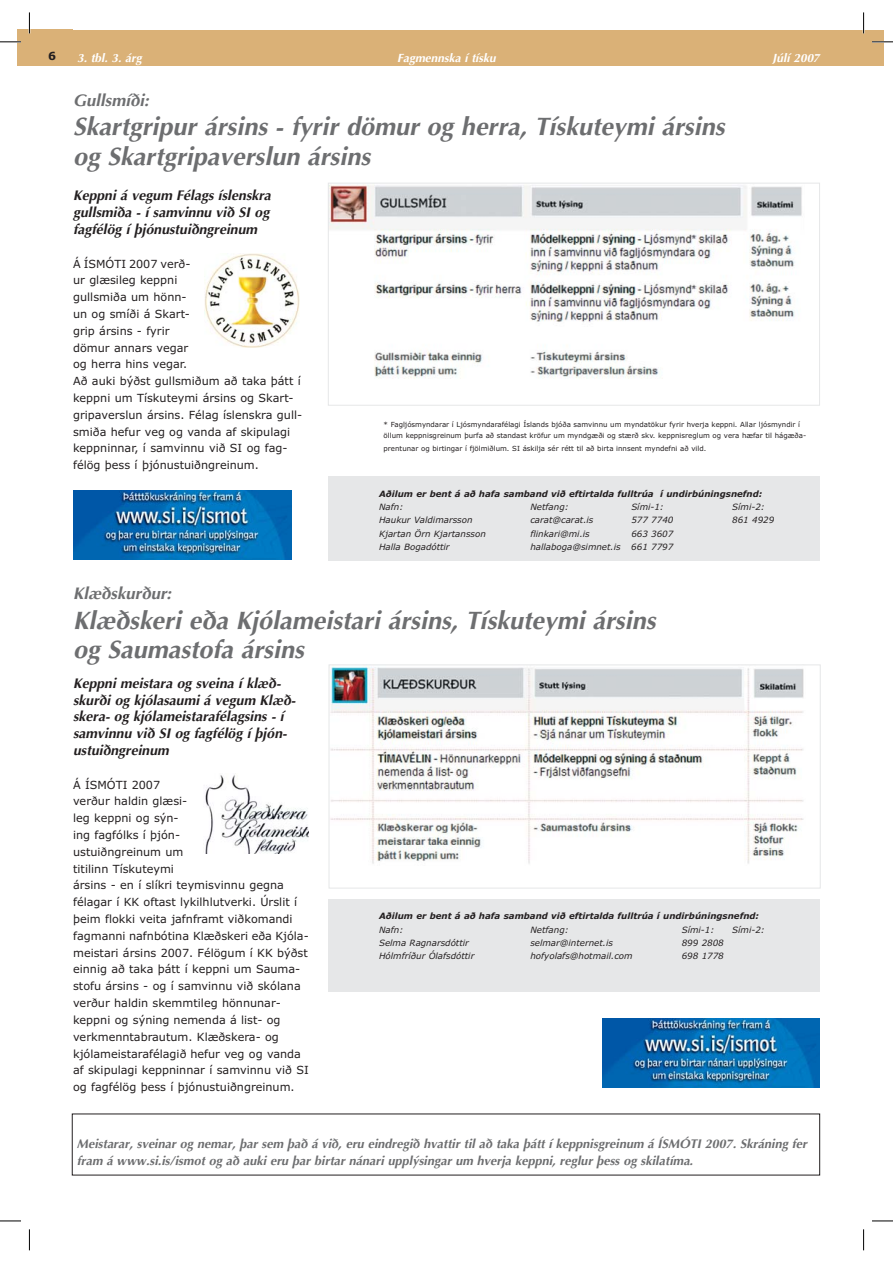
<style>
.page{position:relative;width:893px;height:1263px;background:#fff}
.page>*{position:absolute;margin:0;border:0;box-sizing:border-box;transform-origin:0 0}
.t1{font:italic 700 25.2px/29.4px "Optima";color:#6d6e70}
.t2{font:italic 700 16.8px "Optima";color:#6d6e70}
.t3{font:italic 700 13.95px/16.8px "Optima";color:#231f20;text-align:justify}
.t4{font:italic 700 12.6px/16.8px "Optima";color:#6d6e70}
.t5{font:italic 700 11.85px "Optima";color:#fff}
.t6{font:11.25px/16.8px "Verdana";color:#231f20}
.t7{font:700 11.25px "Verdana";color:#231f20}
.t8{font:italic 8.7px "Verdana";color:#231f20}
.t9{font:italic 700 8.7px "Verdana";color:#231f20}
.t10{font:7.05px/11.2px "Verdana";color:#231f20}
</style>
<div class="page">
<div style="left:18px;top:30px;width:845px;height:36px;background:#dab177"></div>
<div style="left:863px;top:30px;width:20px;height:36px;background:#dab177"></div>
<img style="left:330px;top:185px;width:472px;height:194px">
<div style="left:328px;top:183px;width:491px;height:223px;border:1px solid #e6e7e8"></div>
<img style="left:330px;top:667px;width:474px;height:197px">
<div style="left:328px;top:665px;width:492px;height:223px;border:1px solid #e6e7e8"></div>
<div style="left:328px;top:899px;width:491px;height:93px;background:#e6e7e8"></div>
<div style="left:328px;top:477px;width:491px;height:84px;background:#e6e7e8"></div>
<img style="left:205px;top:253px;width:95px;height:94px">
<img style="left:205px;top:775px;width:104px;height:79px">
<img style="left:73px;top:490px;width:219px;height:70px">
<img style="left:602px;top:1018px;width:217px;height:69px">
<hr style="left:0;top:41px;width:21px;height:2px;background:#fff">
<hr style="left:872px;top:41px;width:20px;height:2px;background:#fff">
<hr style="left:862px;top:12px;width:2px;height:21px;background:#fff">
<svg style="left:0;top:42px;width:21px;height:1px"></svg>
<svg style="left:872px;top:42px;width:20px;height:1px"></svg>
<svg style="left:0;top:1221px;width:21px;height:1px"></svg>
<svg style="left:872px;top:1221px;width:20px;height:1px"></svg>
<svg style="left:29px;top:12px;width:1px;height:21px"></svg>
<svg style="left:29px;top:1229px;width:1px;height:21px"></svg>
<svg style="left:863px;top:12px;width:1px;height:21px"></svg>
<svg style="left:863px;top:1229px;width:1px;height:21px"></svg>
<p class="t7" style="left:48px;top:49px;width:9px">6</p>
<p class="t5" style="left:84px;top:53px;width:77px">/4. tbl. 12. árg</p>
<p class="t5" style="left:398px;top:53px;width:98px">S mtök iðnaðarins</p>
<p class="t5" style="left:813px;top:53px;width:8px">6</p>
<p class="t5" style="left:77px;top:53px;width:66px">3. tbl. 3. árg</p>
<p class="t5" style="left:397px;top:53px;width:100px">Fagmennska í tísku</p>
<p class="t5" style="left:772px;top:53px;width:49px">Júlí 2007</p>
<h2 class="t2" style="left:73px;top:93px;width:77px">Gullsmíði:</h2>
<h1 class="t1" style="left:73px;top:114px;width:653px">Skartgripur ársins - fyrir dömur og herra, Tískuteymi ársins og Skartgripaverslun ársins</h1>
<p class="t3" style="left:73px;top:189px;width:199px">Keppni á vegum Félags íslenskra gullsmiða - í samvinnu við SI og fagfélög í þjónustuiðngreinum</p>
<p class="t6" style="left:73px;top:256px;width:231px">Á ÍSMÓTI 2007 verð-<br>ur glæsileg keppni<br>gullsmiða um hönn-<br>un og smíði á Skart-<br>grip ársins - fyrir<br>dömur annars vegar<br>og herra hins vegar.<br>Að auki býðst gullsmiðum að taka þátt í keppni um Tískuteymi ársins og Skart&shy;gripaverslun ársins. Félag íslenskra gull&shy;smiða hefur veg og vanda af skipulagi keppninnar, í samvinnu við SI og fag&shy;félög þess í þjónustuiðngreinum.</p>
<p class="t10" style="left:383px;top:419px;width:424px">* Fagljósmyndarar í Ljósmyndarafélagi Íslands bjóða samvinnu um myndatökur fyrir hverja keppni. Allar ljósmyndir í öllum keppnisgreinum þurfa að standast kröfur um myndgæði og stærð skv. keppnisreglum og vera hæfar til hágæða-</p>
<p class="t10" style="left:383px;top:444px;width:324px">prentunar og birtingar í fjölmiðlum. SI áskilja sér rétt til að birta innsent myndefni að vild.</p>
<p class="t9" style="left:379px;top:490px;width:385px">Aðilum er bent á að hafa samband við eftirtalda fulltrúa í undirbúningsnefnd:</p>
<p class="t8" style="left:379px;top:503px;width:26px">Nafn:</p>
<p class="t8" style="left:530px;top:503px;width:40px">Netfang:</p>
<p class="t8" style="left:631px;top:503px;width:34px">Sími-1:</p>
<p class="t8" style="left:732px;top:503px;width:34px">Sími-2:</p>
<p class="t8" style="left:379px;top:517px;width:95px">Haukur Valdimarsson</p>
<p class="t8" style="left:530px;top:517px;width:64px">carat@carat.is</p>
<p class="t8" style="left:631px;top:517px;width:44px">577 7740</p>
<p class="t8" style="left:732px;top:517px;width:44px">861 4929</p>
<p class="t8" style="left:379px;top:530px;width:108px">Kjartan Örn Kjartansson</p>
<p class="t8" style="left:530px;top:530px;width:61px">flinkari@mi.is</p>
<p class="t8" style="left:631px;top:530px;width:44px">663 3607</p>
<p class="t8" style="left:379px;top:543px;width:72px">Halla Bogadóttir</p>
<p class="t8" style="left:530px;top:543px;width:144px">hallaboga@simnet.is 661 7797</p>
<h2 class="t2" style="left:73px;top:587px;width:100px">Klæðskurður:</h2>
<h1 class="t1" style="left:73px;top:608px;width:584px">Klæðskeri eða Kjólameistari ársins, Tískuteymi ársins og Saumastofa ársins</h1>
<p class="t3" style="left:73px;top:676px;width:224px;text-align:left">Keppni meistara og sveina í klæð&shy;skurði og kjólasaumi á vegum Klæð&shy;skera- og kjólameistarafélagsins - í samvinnu við SI og fagfélög í þjón&shy;ustuiðngreinum</p>
<p class="t6" style="left:73px;top:777px;width:237px">Á ÍSMÓTI 2007<br>verður haldin glæsi-<br>leg keppni og sýn-<br>ing fagfólks í þjón-<br>ustuiðngreinum um<br>titilinn Tískuteymi<br>ársins - en í slíkri teymisvinnu gegna félagar í KK oftast lykilhlutverki. Úrslit í þeim flokki veita jafnframt viðkomandi fagmanni nafnbótina Klæðskeri eða Kjóla&shy;meistari ársins 2007. Félögum í KK býðst einnig að taka þátt í keppni um Sauma&shy;stofu ársins - og í samvinnu við skólana verður haldin skemmtileg hönnunar&shy;keppni og sýning nemenda á list- og verkmenntabrautum. Klæðskera- og kjólameistarafélagið hefur veg og vanda af skipulagi keppninnar í samvinnu við SI og fagfélög þess í þjónustuiðngreinum.</p>
<p class="t9" style="left:379px;top:913px;width:381px">Aðilum er bent á að hafa samband við eftirtalda fulltrúa í undirbúningsnefnd:</p>
<p class="t8" style="left:379px;top:926px;width:26px">Nafn:</p>
<p class="t8" style="left:530px;top:926px;width:40px">Netfang:</p>
<p class="t8" style="left:681px;top:926px;width:34px">Sími-1:</p>
<p class="t8" style="left:732px;top:926px;width:34px">Sími-2:</p>
<p class="t8" style="left:379px;top:939px;width:91px">Selma Ragnarsdóttir</p>
<p class="t8" style="left:530px;top:939px;width:84px">selmar@internet.is</p>
<p class="t8" style="left:681px;top:939px;width:44px">899 2808</p>
<p class="t8" style="left:379px;top:953px;width:97px">Hólmfríður Ólafsdóttir</p>
<p class="t8" style="left:530px;top:953px;width:104px">hofyolafs@hotmail.com</p>
<p class="t8" style="left:681px;top:953px;width:44px">698 1778</p>
<p class="t4" style="left:77px;top:1137px;width:731px">Meistarar, sveinar og nemar, þar sem það á við, eru eindregið hvattir til að taka þátt í keppnisgreinum á ÍSMÓTI 2007. Skráning fer fram á www.si.is/ismot og að auki eru þar birtar nánari upplýsingar um hverja keppni, reglur þess og skilatíma.</p>
</div>
